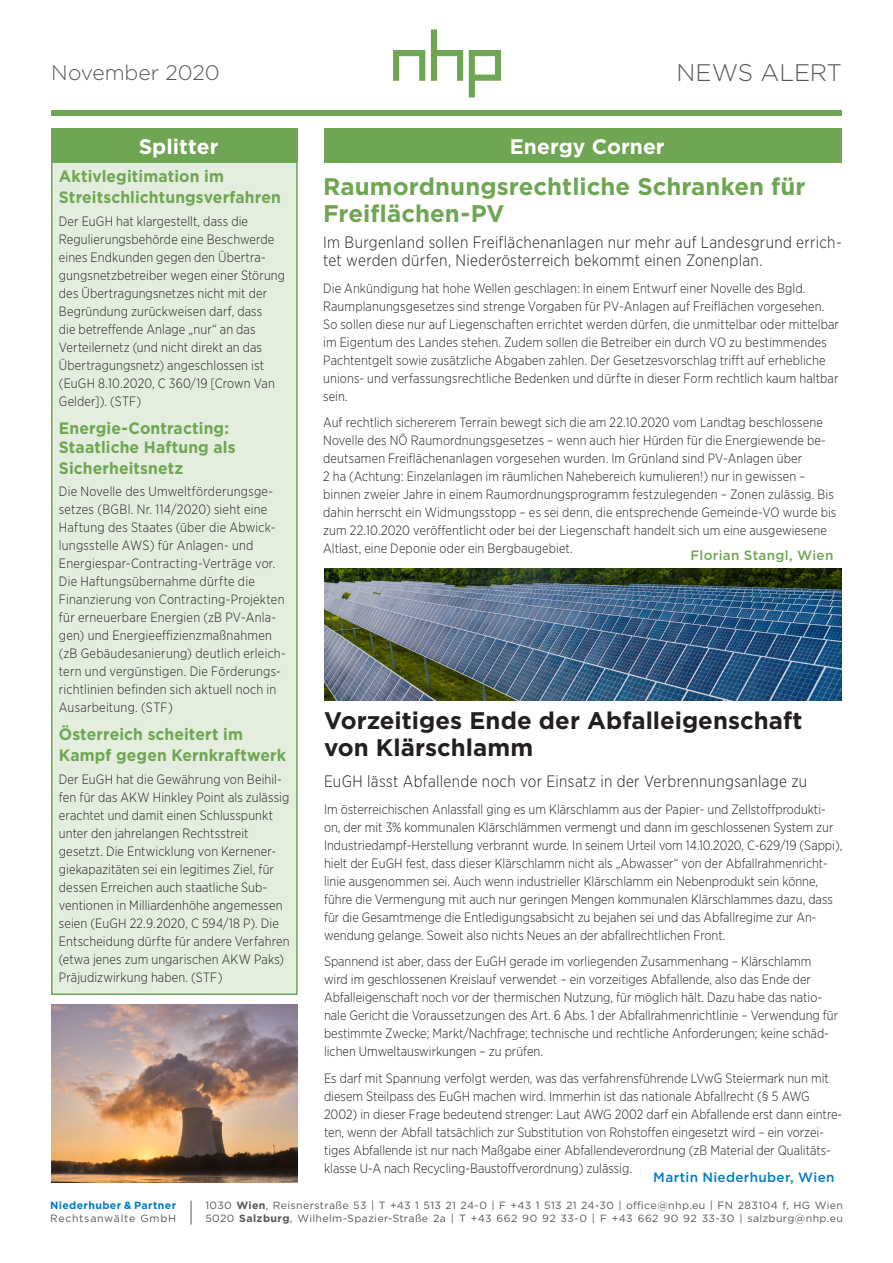
<style>
.page{position:relative;width:893px;height:1263px;background:#fff}
.page>*{position:absolute;margin:0;border:0;box-sizing:border-box;transform-origin:0 0}
.Einleitung{font:700 24px/27px "Gotham";color:#231f20}
.Text{font:700 24px/27px "Gotham";color:#6fa653}
.t1{font:300 24px "Gotham";letter-spacing:-.005em;color:#57585a}
.Headline{font:700 21px "Gotham";color:#fff}
.t2{font:300 21px "Gotham";letter-spacing:-.005em;color:#57585a}
.Text-2{font:700 16.5px/21px "Gotham";letter-spacing:.005em;color:#6fa653;scale:.95 1}
.Text-3{font:300 16.5px/18px "Gotham Narrow";letter-spacing:.02em;color:#231f20;scale:.95 1}
.Headline-2{font:300 16.5px "Gotham Narrow";letter-spacing:.02em;color:#231f20;scale:.95 1}
.Text-4{font:300 13.5px/18px "Gotham Narrow";letter-spacing:.01em;color:#231f20;scale:.95 1}
.Einleitung-2{font:300 13.5px/18px "Gotham Narrow";color:#231f20;scale:.95 1}
.Headline-3{font:500 13.5px "Gotham";letter-spacing:.025em;color:#007dc5}
.Headline-4{font:500 13.5px "Gotham";letter-spacing:.02em;color:#6fa653}
.t3{font:10.5px/12.6px "Gotham";letter-spacing:.035em;color:#57585a}
.t4{font:700 10.5px "Gotham";letter-spacing:.035em;color:#007dc5}
.t5{font:10.5px "Gotham";letter-spacing:.065em;color:#57585a}
.s1{font-weight:700}
</style>
<div class="page">
<svg style="left:393px;top:50px;width:32px;height:31px"></svg>
<svg style="left:431px;top:29px;width:32px;height:52px"></svg>
<svg style="left:469px;top:50px;width:32px;height:47px"></svg>
<div style="left:51px;top:110px;width:791px;height:5px;background:#6fa653"></div>
<svg style="left:191px;top:1201px;width:1px;height:23px"></svg>
<div style="left:324px;top:128px;width:518px;height:34px;background:#6fa653"></div>
<div style="left:52px;top:162px;width:245px;height:832px;background:#e4eede"></div>
<div style="left:51px;top:161px;width:247px;height:834px;border:2px solid #6fa653"></div>
<div style="left:51px;top:128px;width:247px;height:34px;background:#6fa653"></div>
<img style="left:324px;top:569px;width:518px;height:132px">
<img style="left:51px;top:1005px;width:247px;height:177px">
<h2 class="t2" style="left:51px;top:59px;width:170px">November 2020</h2>
<p class="Headline" style="left:139px;top:132px;width:81px">Splitter</p>
<p class="Text-2" style="left:59px;top:166px;width:235px">Aktivlegitimation im<br>Streitschlichtungsverfahren</p>
<p class="Text-4" style="left:59px;top:212px;width:240px">Der EuGH hat klargestellt, dass die Regulierungsbehörde eine Beschwerde eines Endkunden gegen den Übertra&shy;gungsnetzbetreiber wegen einer Störung des Übertragungsnetzes nicht mit der Begründung zurückweisen darf, dass<br>die betreffende Anlage „nur“ an das Verteilernetz (und nicht direkt an das Übertragungsnetz) angeschlossen ist (EuGH 8.10.2020, C 360/19 [Crown Van Gelder]). (STF)</p>
<p class="Text-2" style="left:59px;top:418px;width:188px;line-height:19.5px">Energie-Contracting:<br>Staatliche Haftung als</p>
<p class="Text-2" style="left:59px;top:458px;width:132px">Sicherheitsnetz</p>
<p class="Text-4" style="left:59px;top:482px;width:240px">Die Novelle des Umweltförderungsge&shy;setzes (BGBl. Nr. 114/2020) sieht eine Haftung des Staates (über die Abwick&shy;lungsstelle AWS) für Anlagen- und Energiespar-Contracting-Verträge vor.<br>Die Haftungsübernahme dürfte die Finanzierung von Contracting-Projekten für erneuerbare Energien (zB PV-Anla&shy;gen) und Energieeffizienzmaßnahmen (zB Gebäudesanierung) deutlich erleich&shy;tern und vergünstigen. Die Förderungs&shy;richtlinien befinden sich aktuell noch in Ausarbeitung. (STF)</p>
<p class="Text-2" style="left:59px;top:724px;width:241px">Österreich scheitert im<br>Kampf gegen Kernkraftwerk</p>
<p class="Text-4" style="left:59px;top:770px;width:244px">Der EuGH hat die Gewährung von Beihil&shy;fen für das AKW Hinkley Point als zulässig erachtet und damit einen Schlusspunkt unter den jahrelangen Rechtsstreit gesetzt. Die Entwicklung von Kernener&shy;giekapazitäten sei ein legitimes Ziel, für dessen Erreichen auch staatliche Sub&shy;ventionen in Milliardenhöhe angemessen seien (EuGH 22.9.2020, C 594/18 P). Die Entscheidung dürfte für andere Verfahren (etwa jenes zum ungarischen AKW Paks)<br>Präjudizwirkung haben. (STF)</p>
<h1 class="t1" style="left:676px;top:57px;width:167px">NEWS ALERT</h1>
<h2 class="Headline" style="left:510px;top:132px;width:157px">Energy Corner</h2>
<p class="Text" style="left:323px;top:173px;width:484px">Raumordnungsrechtliche Schranken für<br>Freiflächen-PV</p>
<p class="Text-3" style="left:323px;top:233px;width:547px">Im Burgenland sollen Freiflächenanlagen nur mehr auf Landesgrund errich&shy;tet werden dürfen, Niederösterreich bekommt einen Zonenplan.</p>
<p class="Text-4" style="left:323px;top:279px;width:544px">Die Ankündigung hat hohe Wellen geschlagen: In einem Entwurf einer Novelle des Bgld.<br>Raumplanungsgesetzes sind strenge Vorgaben für PV-Anlagen auf Freiflächen vorgesehen.<br>So sollen diese nur auf Liegenschaften errichtet werden dürfen, die unmittelbar oder mittelbar im Eigentum des Landes stehen. Zudem sollen die Betreiber ein durch VO zu bestimmendes Pachtentgelt sowie zusätzliche Abgaben zahlen. Der Gesetzesvorschlag trifft auf erhebliche unions- und verfassungsrechtliche Bedenken und dürfte in dieser Form rechtlich kaum haltbar sein.</p>
<p class="Text-4" style="left:323px;top:413px;width:542px">Auf rechtlich sichererem Terrain bewegt sich die am 22.10.2020 vom Landtag beschlossene Novelle des NÖ Raumordnungsgesetzes – wenn auch hier Hürden für die Energiewende be&shy;deutsamen Freiflächenanlagen vorgesehen wurden. Im Grünland sind PV-Anlagen über<br>2 ha (Achtung: Einzelanlagen im räumlichen Nahebereich kumulieren!) nur in gewissen – binnen zweier Jahre in einem Raumordnungsprogramm festzulegenden – Zonen zulässig. Bis dahin herrscht ein Widmungsstopp – es sei denn, die entsprechende Gemeinde-VO wurde bis zum 22.10.2020 veröffentlicht oder bei der Liegenschaft handelt sich um eine ausgewiesene Altlast, eine Deponie oder ein Bergbaugebiet.</p>
<p class="Headline-4" style="left:691px;top:546px;width:144px">Florian Stangl, Wien</p>
<p class="Einleitung" style="left:324px;top:707px;width:480px">Vorzeitiges Ende der Abfalleigenschaft von Klärschlamm</p>
<p class="Headline-2" style="left:324px;top:771px;width:510px">EuGH lässt Abfallende noch vor Einsatz in der Verbrennungsanlage zu</p>
<p class="Einleitung-2" style="left:324px;top:800px;width:547px">Im österreichischen Anlassfall ging es um Klärschlamm aus der Papier- und Zellstoffprodukti&shy;on, der mit 3% kommunalen Klärschlämmen vermengt und dann im geschlossenen System zur Industriedampf-Herstellung verbrannt wurde. In seinem Urteil vom 14.10.2020, C-629/19 (Sappi), hielt der EuGH fest, dass dieser Klärschlamm nicht als „Abwasser“ von der Abfallrahmenricht&shy;linie ausgenommen sei. Auch wenn industrieller Klärschlamm ein Nebenprodukt sein könne, führe die Vermengung mit auch nur geringen Mengen kommunalen Klärschlammes dazu, dass für die Gesamtmenge die Entledigungsabsicht zu bejahen sei und das Abfallregime zur An&shy;wendung gelange. Soweit also nichts Neues an der abfallrechtlichen Front.</p>
<p class="Einleitung-2" style="left:324px;top:952px;width:543px">Spannend ist aber, dass der EuGH gerade im vorliegenden Zusammenhang – Klärschlamm wird im geschlossenen Kreislauf verwendet – ein vorzeitiges Abfallende, also das Ende der Abfalleigenschaft noch vor der thermischen Nutzung, für möglich hält. Dazu habe das natio&shy;nale Gericht die Voraussetzungen des Art. 6 Abs. 1 der Abfallrahmenrichtlinie – Verwendung für bestimmte Zwecke; Markt/Nachfrage; technische und rechtliche Anforderungen; keine schäd&shy;lichen Umweltauswirkungen – zu prüfen.</p>
<p class="Einleitung-2" style="left:324px;top:1069px;width:547px">Es darf mit Spannung verfolgt werden, was das verfahrensführende LVwG Steiermark nun mit diesem Steilpass des EuGH machen wird. Immerhin ist das nationale Abfallrecht (§ 5 AWG 2002) in dieser Frage bedeutend strenger: Laut AWG 2002 darf ein Abfallende erst dann eintre&shy;ten, wenn der Abfall tatsächlich zur Substitution von Rohstoffen eingesetzt wird – ein vorzei&shy;tiges Abfallende ist nur nach Maßgabe einer Abfallendeverordnung (zB Material der Qualitäts&shy;klasse U-A nach Recycling-Baustoffverordnung) zulässig.</p>
<p class="Headline-3" style="left:653px;top:1168px;width:183px">Martin Niederhuber, Wien</p>
<p class="t4" style="left:50px;top:1198px;width:128px">Niederhuber &amp; Partner</p>
<p class="t5" style="left:50px;top:1211px;width:128px">Rechtsanwälte GmbH</p>
<p class="t3" style="left:205px;top:1199px;width:639px">1030 <span class="s1">Wien</span>, Reisnerstraße 53 | T +43 1 513 21 24-0 | F +43 1 513 21 24-30 | office@nhp.eu | FN 283104 f, HG Wien<br>5020 <span class="s1">Salzburg</span>, Wilhelm-Spazier-Straße 2a | T +43 662 90 92 33-0 | F +43 662 90 92 33-30 | salzburg@nhp.eu</p>
</div>
